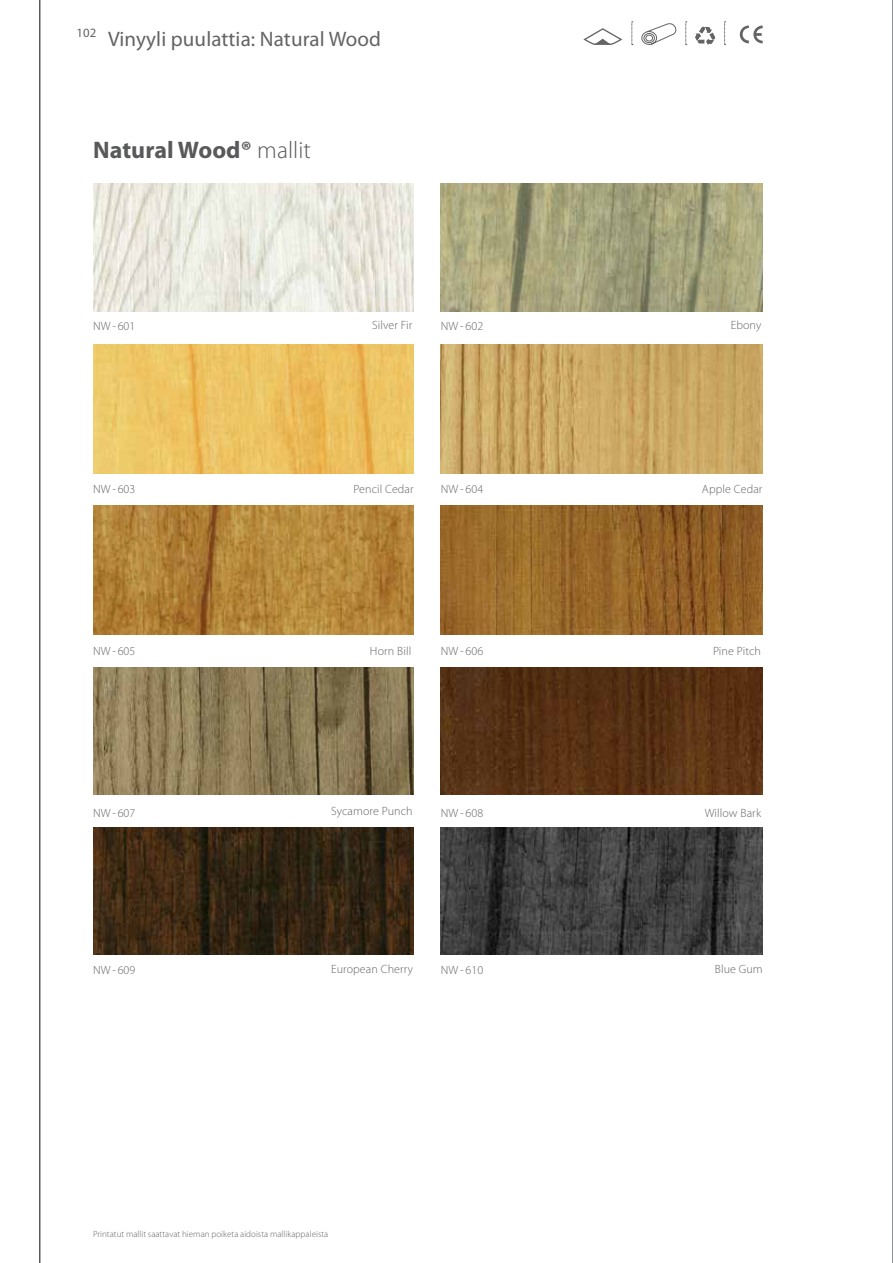
<style>
.page{position:relative;width:893px;height:1263px;background:#fff}
.page>*{position:absolute;margin:0;border:0;box-sizing:border-box;transform-origin:0 0}
.t1{font:700 24px "Myriad Pro";letter-spacing:.005em;color:#58595b}
.t2{font:21px "Myriad Pro";letter-spacing:.005em;color:#636466}
.t3{font:12.75px "Myriad Pro";color:#636466}
.t4{font:300 12px "Myriad Pro";letter-spacing:.01em;color:#636466}
.t5{font:300 9px "Myriad Pro";letter-spacing:.005em;color:#636466}
.s1{font-weight:300}
</style>
<div class="page">
<hr style="left:892px;top:0;width:1px;height:1263px;background:#808285">
<img style="left:93px;top:827px;width:321px;height:127px">
<img style="left:93px;top:667px;width:321px;height:127px">
<img style="left:93px;top:506px;width:321px;height:128px">
<img style="left:93px;top:184px;width:321px;height:128px">
<img style="left:93px;top:344px;width:321px;height:129px">
<img style="left:441px;top:827px;width:322px;height:127px">
<img style="left:441px;top:667px;width:322px;height:128px">
<img style="left:441px;top:506px;width:322px;height:129px">
<img style="left:441px;top:184px;width:322px;height:128px">
<img style="left:441px;top:344px;width:322px;height:129px">
<svg style="left:583px;top:28px;width:39px;height:17px"></svg>
<svg style="left:632px;top:22px;width:1px;height:23px"></svg>
<svg style="left:685px;top:22px;width:2px;height:23px"></svg>
<svg style="left:724px;top:22px;width:2px;height:23px"></svg>
<svg style="left:695px;top:26px;width:21px;height:19px"></svg>
<svg style="left:641px;top:23px;width:36px;height:22px"></svg>
<svg style="left:740px;top:26px;width:23px;height:17px"></svg>
<hr style="left:39px;top:0;width:1px;height:1263px;background:#58595b">
<p class="t3" style="left:76px;top:25px;width:21px">102</p>
<h2 class="t2" style="left:108px;top:27px;width:274px">Vinyyli puulattia: Natural Wood</h2>
<h1 class="t1" style="left:93px;top:137px;width:219px">Natural Wood® <span class="s1">mallit</span></h1>
<p class="t4" style="left:93px;top:319px;width:44px">NW - 601</p>
<p class="t4" style="left:372px;top:318px;width:42px">Silver Fir</p>
<p class="t4" style="left:441px;top:319px;width:44px">NW - 602</p>
<p class="t4" style="left:731px;top:319px;width:32px">Ebony</p>
<p class="t4" style="left:93px;top:482px;width:44px">NW - 603</p>
<p class="t4" style="left:353px;top:482px;width:62px">Pencil Cedar</p>
<p class="t4" style="left:441px;top:482px;width:44px">NW - 604</p>
<p class="t4" style="left:702px;top:482px;width:62px">Apple Cedar</p>
<p class="t4" style="left:93px;top:644px;width:44px">NW - 605</p>
<p class="t4" style="left:370px;top:644px;width:43px">Horn Bill</p>
<p class="t4" style="left:441px;top:644px;width:44px">NW - 606</p>
<p class="t4" style="left:713px;top:644px;width:49px">Pine Pitch</p>
<p class="t4" style="left:93px;top:807px;width:44px">NW - 607</p>
<p class="t4" style="left:331px;top:805px;width:83px">Sycamore Punch</p>
<p class="t4" style="left:441px;top:807px;width:44px">NW - 608</p>
<p class="t4" style="left:705px;top:806px;width:58px">Willow Bark</p>
<p class="t4" style="left:93px;top:963px;width:44px">NW - 609</p>
<p class="t4" style="left:331px;top:962px;width:84px">European Cherry</p>
<p class="t4" style="left:441px;top:963px;width:44px">NW - 610</p>
<p class="t4" style="left:715px;top:962px;width:49px">Blue Gum</p>
<p class="t5" style="left:93px;top:1229px;width:237px">Printatut mallit saattavat hieman poiketa aidoista mallikappaleista</p>
</div>
